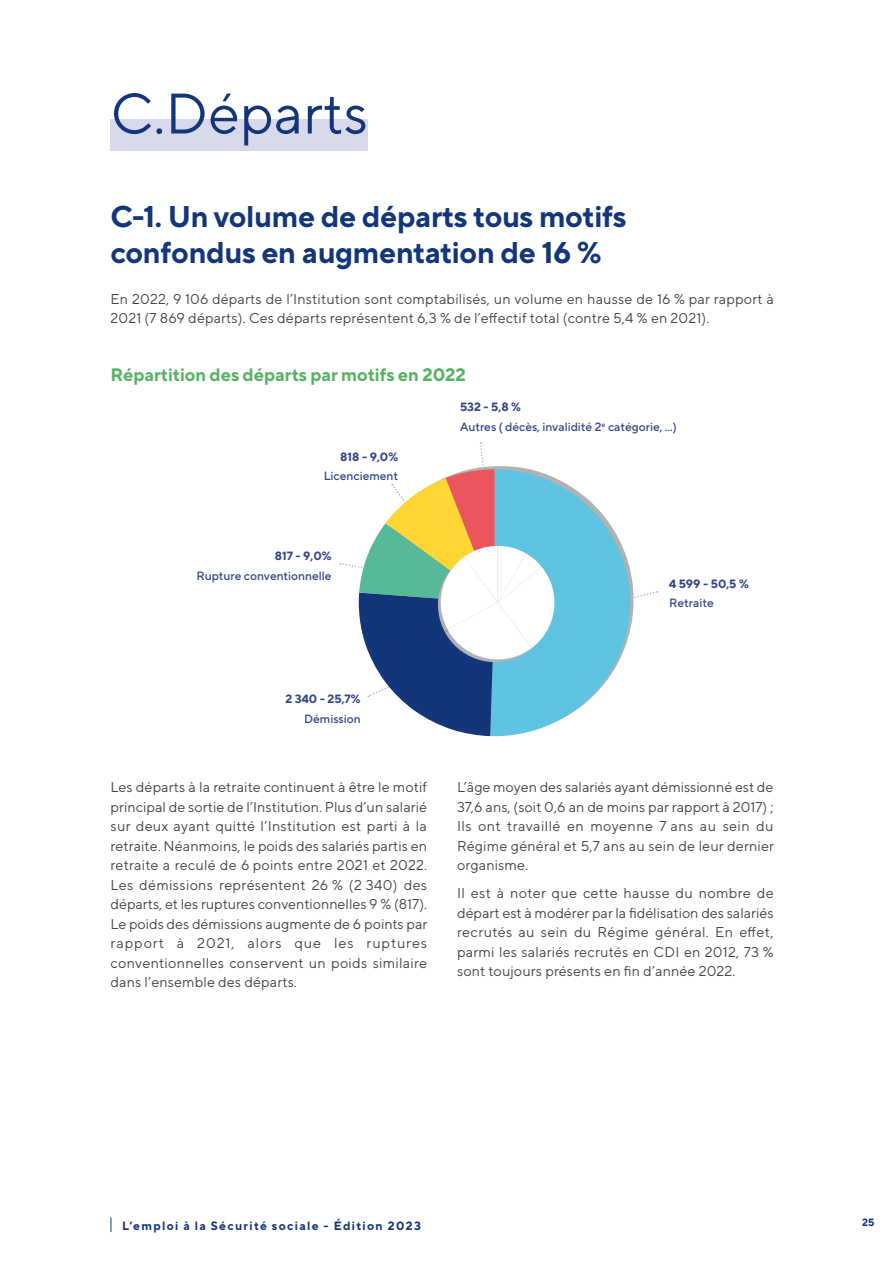
<style>
.page{position:relative;width:893px;height:1263px;background:#fff}
.page>*{position:absolute;margin:0;border:0;box-sizing:border-box;transform-origin:0 0}
.titre_niveau_1{font:57px "TT Norms Pro";color:#13357a}
.titre_niveau_2{font:700 30px/36px "TT Norms Pro";letter-spacing:-.01em;color:#13357a}
.TITRE_GRAPH{font:700 18px "TT Norms Pro";color:#57b362}
.texte{font:14.25px/19.5px "TT Norms Pro";letter-spacing:.015em;color:#454444;text-align:justify}
.t1{font:500 12px/19.5px "TT Norms Pro";color:#324788;text-align:right}
.t2{font:700 12px "TT Norms Pro";letter-spacing:.115em;color:#13357a}
.t3{font:700 12px/19.5px "TT Norms Pro";color:#324788}
.t4{font:700 10.5px "TT Norms Pro";color:#13357a}
.s1{font-weight:700}
.s2{font-weight:500}
</style>
<div class="page">
<svg style="left:111px;top:1217px;width:1px;height:15px"></svg>
<div style="left:111px;top:119px;width:257px;height:32px;background:#d8d9eb"></div>
<svg style="left:340px;top:442px;width:317px;height:294px"></svg>
<p class="titre_niveau_1" style="left:111px;top:72px;width:259px">C.Départs</p>
<p class="titre_niveau_2" style="left:111px;top:196px;width:517px">C-1. Un volume de départs tous motifs confondus en augmentation de 16 %</p>
<p class="texte" style="left:111px;top:288px;width:665px">En 2022, 9 106 départs de l’Institution sont comptabilisés, un volume en hausse de 16 % par rapport à<br>2021 (7 869 départs). Ces départs représentent 6,3 % de l’effectif total (contre 5,4 % en 2021).</p>
<p class="TITRE_GRAPH" style="left:111px;top:361px;width:357px">Répartition des départs par motifs en 2022</p>
<p class="t1" style="left:324px;top:446px;width:76px"><span class="s1">818 - 9,0%<br></span>Licenciement</p>
<p class="t1" style="left:197px;top:546px;width:137px"><span class="s1">817 - 9,0%<br></span>Rupture conventionnelle</p>
<p class="t3" style="left:285px;top:688px;width:77px;text-align:right">2 340 - 25,7%<br><span class="s2">Démission</span></p>
<p class="t1" style="left:460px;top:397px;width:218px;text-align:left"><span class="s1">532 - 5,8 %<br></span>Autres ( décès, invalidité 2<sup>e</sup> catégorie, ...)</p>
<p class="t3" style="left:669px;top:573px;width:81px">4 599 - 50,5 %<br><span class="s2">Retraite</span></p>
<p class="texte" style="left:111px;top:776px;width:318px">Les départs à la retraite continuent à être le motif principal de sortie de l’Institution. Plus d’un salarié sur deux ayant quitté l’Institution est parti à la retraite. Néanmoins, le poids des salariés partis en retraite a reculé de 6 points entre 2021 et 2022.<br>Les démissions représentent 26 % (2 340) des départs, et les ruptures conventionnelles 9 % (817).<br>Le poids des démissions augmente de 6 points par rapport à 2021, alors que les ruptures conventionnelles conservent un poids similaire dans l’ensemble des départs.</p>
<p class="texte" style="left:457px;top:776px;width:318px">L’âge moyen des salariés ayant démissionné est de 37,6 ans, (soit 0,6 an de moins par rapport à 2017) ; Ils ont travaillé en moyenne 7 ans au sein du Régime général et 5,7 ans au sein de leur dernier organisme.</p>
<p class="texte" style="left:457px;top:882px;width:318px">Il est à noter que cette hausse du nombre de départ est à modérer par la fidélisation des salariés recrutés au sein du Régime général. En effet, parmi les salariés recrutés en CDI en 2012, 73 % sont toujours présents en fin d’année 2022.</p>
<p class="t2" style="left:122px;top:1217px;width:300px">L’emploi à la Sécurité sociale - Édition 2023</p>
<p class="t4" style="left:862px;top:1214px;width:14px">25</p>
</div>
